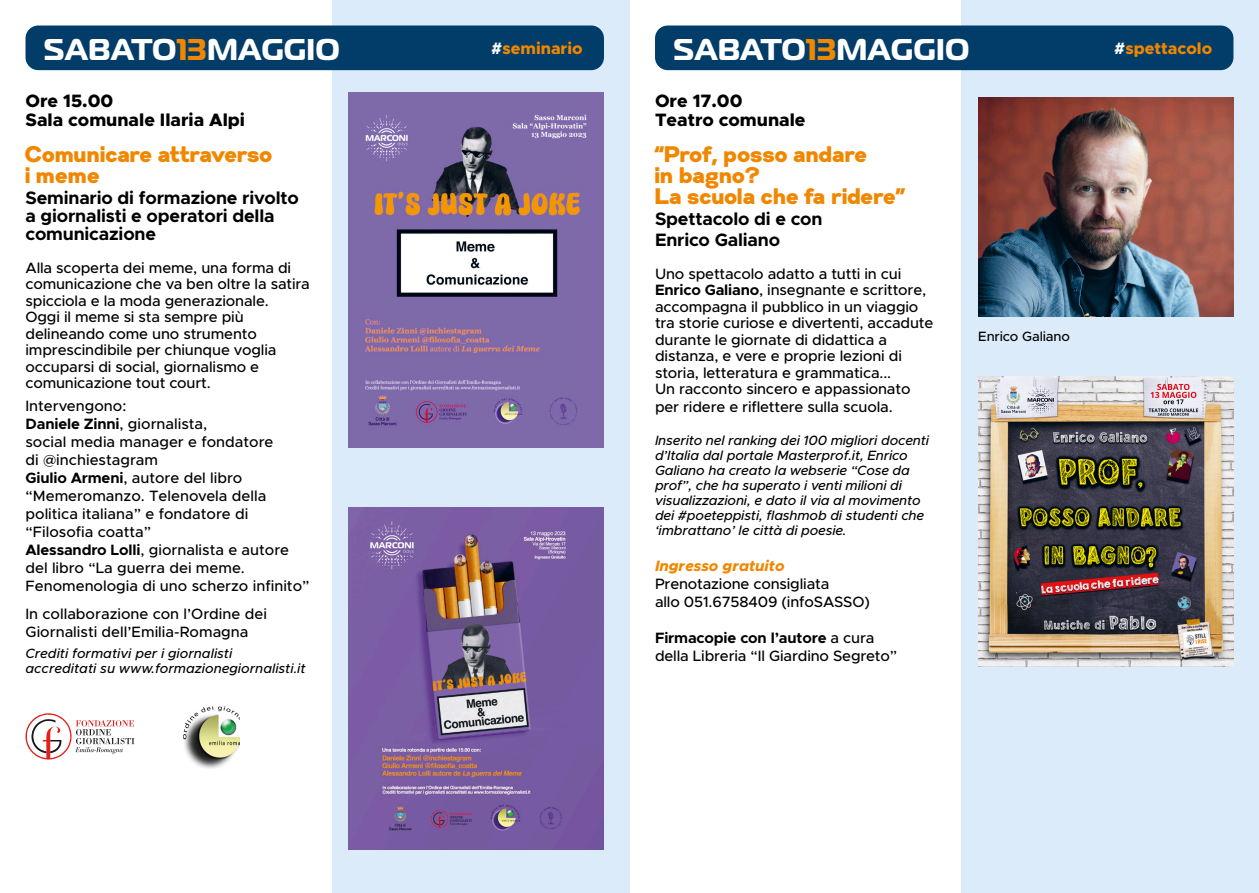
<style>
.page{position:relative;width:1259px;height:893px;background:#fff}
.page>*{position:absolute;margin:0;border:0;box-sizing:border-box;transform-origin:0 0}
.t1{font:700 30px "Magistral";letter-spacing:.01em;color:#fff}
.t2{font:22.5px "Gabriel Sans Black";color:#f08700}
.t3{font:700 18px/18px "Metropolis";letter-spacing:-.01em;color:#000}
.t4{font:800 18px "Metropolis";color:#000}
.t5{font:800 16.5px "Metropolis";color:#f08700}
.t6{font:500 15px/16.5px "Metropolis";letter-spacing:-.01em;color:#000}
.t7{font:700 15px "Metropolis";letter-spacing:-.01em;color:#000}
.t8{font:italic 800 15px "Metropolis";color:#f08700}
.t9{font:italic 500 13.5px/15px "Metropolis";letter-spacing:-.01em;color:#000}
.t10{font:500 13.5px "Metropolis";letter-spacing:-.01em;color:#000}
.s1{color:#f08700}
.s2{font-weight:700}
.s3{font-weight:500}
.s4{color:#fff}
</style>
<div class="page">
<div style="left:332px;top:0;width:297px;height:893px;background:#dbebf9"></div>
<div style="left:961px;top:0;width:298px;height:893px;background:#dbebf9"></div>
<div style="left:26px;top:26px;width:578px;height:44px;background:#023d69;border-radius:13px"></div>
<div style="left:655px;top:26px;width:578px;height:44px;background:#023d69;border-radius:13px"></div>
<img style="left:978px;top:98px;width:255px;height:219px">
<svg style="left:26px;top:713px;width:108px;height:46px"></svg>
<img style="left:183px;top:707px;width:56px;height:62px">
<img style="left:978px;top:376px;width:255px;height:290px">
<img style="left:349px;top:92px;width:255px;height:356px">
<img style="left:349px;top:507px;width:255px;height:343px">
<p class="t1" style="left:44px;top:30px;width:298px">SABATO<span class="s1">13</span>MAGGIO</p>
<p class="t1" style="left:673px;top:30px;width:298px">SABATO<span class="s1">13</span>MAGGIO</p>
<p class="t4" style="left:655px;top:89px;width:89px">Ore 17.00</p>
<p class="t4" style="left:655px;top:109px;width:152px">Teatro comunale</p>
<p class="t2" style="left:655px;top:140px;width:214px">“Prof, posso andare</p>
<p class="t2" style="left:655px;top:161px;width:107px">in bagno?</p>
<p class="t2" style="left:655px;top:182px;width:252px">La scuola che fa ridere”</p>
<p class="t3" style="left:655px;top:209px;width:169px">Spettacolo di e con</p>
<p class="t3" style="left:655px;top:230px;width:127px">Enrico Galiano</p>
<p class="t6" style="left:655px;top:265px;width:280px">Uno spettacolo adatto a tutti in cui <span class="s2">Enrico Galiano</span>, insegnante e scrittore, accompagna il pubblico in un viaggio tra storie curiose e divertenti, accadute durante le giornate di didattica a distanza, e vere e proprie lezioni di storia, letteratura e grammatica...</p>
<p class="t6" style="left:655px;top:381px;width:257px">Un racconto sincero e appassionato</p>
<p class="t6" style="left:655px;top:399px;width:239px">per ridere e riflettere sulla scuola.</p>
<p class="t9" style="left:655px;top:433px;width:276px">Inserito nel ranking dei 100 migliori docenti d’Italia dal portale Masterprof.it, Enrico Galiano ha creato la webserie “Cose da prof”, che ha superato i venti milioni di visualizzazioni, e dato il via al movimento dei #poeteppisti, flashmob di studenti che ‘imbrattano’ le città di poesie.</p>
<p class="t8" style="left:655px;top:556px;width:131px">Ingresso gratuito</p>
<p class="t6" style="left:655px;top:576px;width:176px">Prenotazione consigliata</p>
<p class="t6" style="left:655px;top:594px;width:216px">allo 051.6758409 (infoSASSO)</p>
<p class="t7" style="left:655px;top:628px;width:221px">Firmacopie con l’autore <span class="s3">a cura</span></p>
<p class="t6" style="left:655px;top:648px;width:244px">della Libreria “Il Giardino Segreto”</p>
<p class="t5" style="left:491px;top:38px;width:93px"><span class="s4">#</span>seminario</p>
<p class="t5" style="left:1114px;top:38px;width:99px"><span class="s4">#</span>spettacolo</p>
<p class="t4" style="left:26px;top:89px;width:89px">Ore 15.00</p>
<p class="t4" style="left:26px;top:109px;width:221px">Sala comunale Ilaria Alpi</p>
<p class="t2" style="left:26px;top:140px;width:249px">Comunicare attraverso</p>
<p class="t2" style="left:26px;top:161px;width:76px">i meme</p>
<p class="t3" style="left:26px;top:188px;width:275px">Seminario di formazione rivolto a giornalisti e operatori della comunicazione</p>
<p class="t6" style="left:26px;top:259px;width:286px">Alla scoperta dei meme, una forma di comunicazione che va ben oltre la satira spicciola e la moda generazionale.</p>
<p class="t6" style="left:26px;top:309px;width:252px">Oggi il meme si sta sempre più delineando come uno strumento imprescindibile per chiunque voglia occuparsi di social, giornalismo e comunicazione tout court.</p>
<p class="t6" style="left:26px;top:397px;width:102px">Intervengono:</p>
<p class="t6" style="left:26px;top:415px;width:183px"><span class="s2">Daniele Zinni</span>, giornalista,</p>
<p class="t6" style="left:26px;top:433px;width:249px">social media manager e fondatore</p>
<p class="t6" style="left:26px;top:451px;width:134px">di @inchiestagram</p>
<p class="t6" style="left:26px;top:468px;width:242px;line-height:18px"><span class="s2">Giulio Armeni</span>, autore del libro “Memeromanzo. Telenovela della politica italiana” e fondatore di “Filosofia coatta”</p>
<p class="t6" style="left:26px;top:540px;width:285px;line-height:18px"><span class="s2">Alessandro Lolli</span>, giornalista e autore del libro “La guerra dei meme.<br>Fenomenologia di uno scherzo infinito”</p>
<p class="t6" style="left:26px;top:605px;width:243px;line-height:18px">In collaborazione con l’Ordine dei<br>Giornalisti dell’Emilia-Romagna</p>
<p class="t9" style="left:26px;top:646px;width:208px">Crediti formativi per i giornalisti</p>
<p class="t9" style="left:26px;top:661px;width:282px">accreditati su www.formazionegiornalisti.it</p>
<p class="t10" style="left:978px;top:328px;width:93px">Enrico Galiano</p>
</div>
